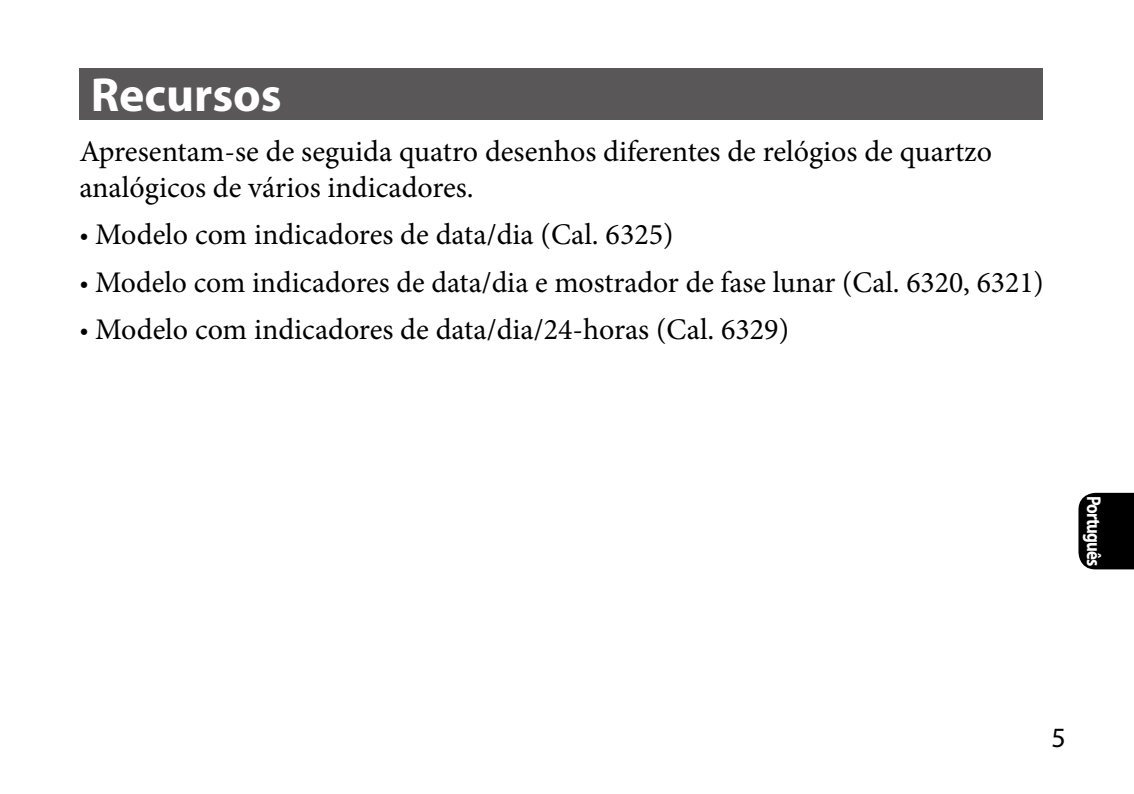
<style>
.page{position:relative;width:1134px;height:794px;background:#fff}
.page>*{position:absolute;margin:0;border:0;box-sizing:border-box;transform-origin:0 0}
.t1{font:700 48px "Myriad Pro";color:#fff}
.t2{font:30px/36px "Minion Pro";color:#000}
.t3{font:28px "Myriad Pro";color:#000}
.t4{font:700 20px "Myriad Pro";letter-spacing:-.05em;color:#fff;scale:.84 1}
.s1{font-size:24px}
</style>
<div class="page">
<div style="left:1078px;top:493px;width:56px;height:76px;background:#000"></div>
<div style="left:79px;top:68px;width:964px;height:51px;background:#595757"></div>
<h1 class="t1" style="left:91px;top:63px;width:193px">Recursos</h1>
<p class="t2" style="left:79px;top:133px;width:914px">Apresentam-se de seguida quatro desenhos diferentes de relógios de quartzo analógicos de vários indicadores.</p>
<p class="t2" style="left:79px;top:217px;width:596px"><span class="s1">•</span> Modelo com indicadores de data/dia (Cal. 6325)</p>
<p class="t2" style="left:79px;top:264px;width:966px"><span class="s1">•</span> Modelo com indicadores de data/dia e mostrador de fase lunar (Cal. 6320, 6321)</p>
<p class="t2" style="left:79px;top:311px;width:711px"><span class="s1">•</span> Modelo com indicadores de data/dia/24-horas (Cal. 6329)</p>
<p class="t4" style="left:1107px;top:495px;width:86px;rotate:90deg">Português</p>
<p class="t3" style="left:1051px;top:720px;width:16px">5</p>
</div>
